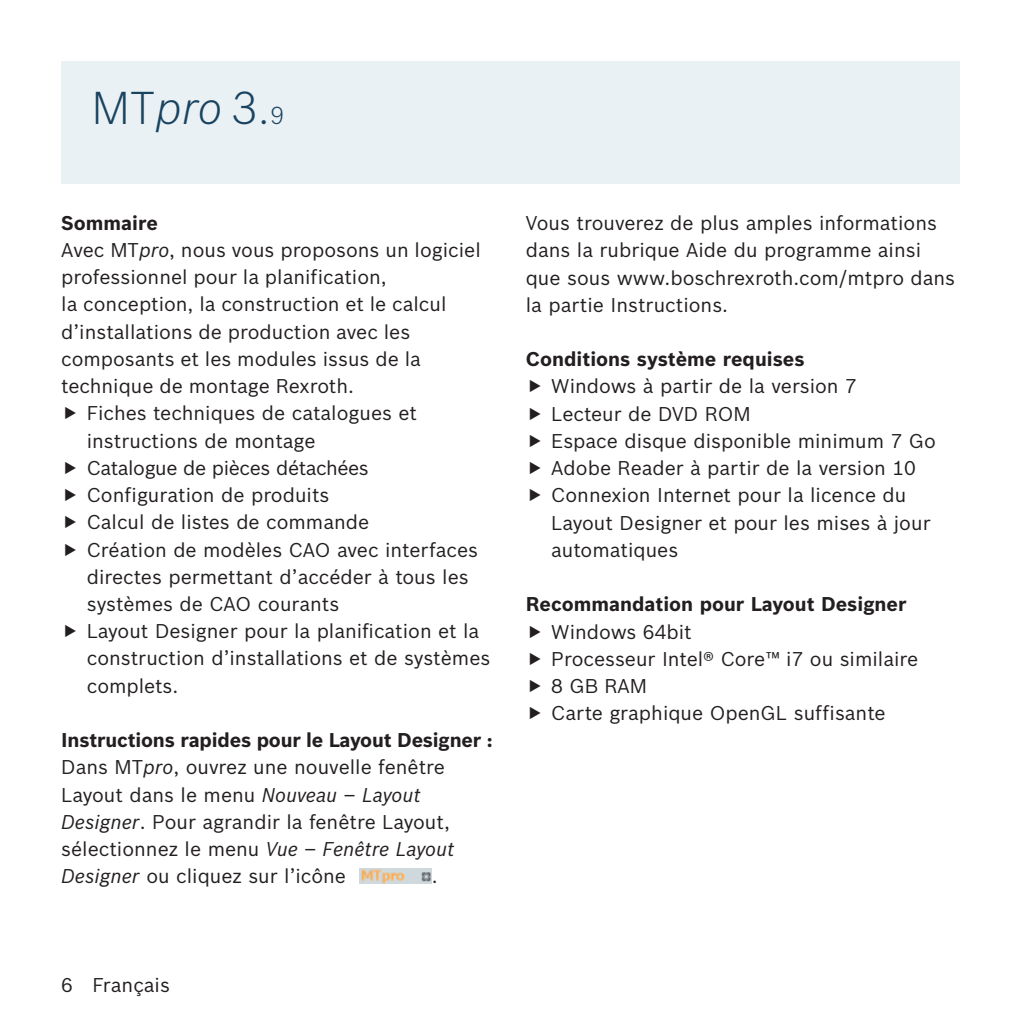
<style>
.page{position:relative;width:1021px;height:1021px;background:#fff}
.page>*{position:absolute;margin:0;border:0;box-sizing:border-box;transform-origin:0 0}
.t1{font:300 45px "Bosch Sans";color:#1a4360}
.t2{font:19.5px/27.3px "Bosch Sans";color:#231f20}
.t3{font:700 19.5px "Bosch Sans";color:#231f20}
.t4{font:19.5px "Bosch Sans";letter-spacing:-.02em;color:#231f20}
.s1{font-style:italic}
.s2{font-size:24px}
.s3{font-weight:700}
</style>
<div class="page">
<div style="left:61px;top:61px;width:898px;height:123px;background:#eaf1f5"></div>
<img style="left:359px;top:868px;width:73px;height:15px">
<h1 class="t1" style="left:92px;top:80px;width:194px">MT<span class="s1">pro</span> 3.<span class="s2">9</span></h1>
<p class="t3" style="left:61px;top:210px;width:98px">Sommaire</p>
<p class="t2" style="left:61px;top:236px;width:421px">Avec MT<span class="s1">pro</span>, nous vous proposons un logiciel</p>
<p class="t2" style="left:61px;top:263px;width:327px">professionnel pour la planification,</p>
<p class="t2" style="left:61px;top:290px;width:387px">la conception, la construction et le calcul</p>
<p class="t2" style="left:61px;top:318px;width:350px">d’installations de production avec les</p>
<p class="t2" style="left:61px;top:345px;width:361px">composants et les modules issus de la</p>
<p class="t2" style="left:61px;top:372px;width:294px">technique de montage Rexroth.</p>
<p class="t2" style="left:87px;top:399px;width:331px">Fiches techniques de catalogues et</p>
<p class="t2" style="left:87px;top:426px;width:230px">instructions de montage</p>
<p class="t4" style="left:87px;top:455px;width:283px">Catalogue de pièces détachées</p>
<p class="t2" style="left:87px;top:481px;width:244px">Configuration de produits</p>
<p class="t2" style="left:87px;top:508px;width:284px">Calcul de listes de commande</p>
<p class="t2" style="left:87px;top:535px;width:393px">Création de modèles CAO avec interfaces</p>
<p class="t2" style="left:87px;top:563px;width:383px">directes permettant d’accéder à tous les</p>
<p class="t2" style="left:87px;top:590px;width:254px">systèmes de CAO courants</p>
<p class="t2" style="left:87px;top:617px;width:394px">Layout Designer pour la planification et la</p>
<p class="t2" style="left:87px;top:644px;width:405px">construction d’installations et de systèmes</p>
<p class="t2" style="left:87px;top:671px;width:93px">complets.</p>
<p class="t2" style="left:61px;top:726px;width:433px"><span class="s3">Instructions rapides pour le Layout Designer :<br></span>Dans MT<span class="s1">pro</span>, ouvrez une nouvelle fenêtre Layout dans le menu <span class="s1">Nouveau</span> – <span class="s1">Layout Designer</span>. Pour agrandir la fenêtre Layout, sélectionnez le menu <span class="s1">Vue</span> – <span class="s1">Fenêtre Layout Designer</span> ou cliquez sur l’icône</p>
<p class="t2" style="left:432px;top:862px;width:7px">.</p>
<p class="t2" style="left:526px;top:209px;width:431px">Vous trouverez de plus amples informations dans la rubrique Aide du programme ainsi que sous www.boschrexroth.com/mtpro dans la partie Instructions.</p>
<p class="t3" style="left:526px;top:347px;width:280px">Conditions système requises</p>
<p class="t2" style="left:551px;top:372px;width:386px">Windows à partir de la version 7<br>Lecteur de DVD ROM<br>Espace disque disponible minimum 7 Go<br>Adobe Reader à partir de la version 10<br>Connexion Internet pour la licence du<br>Layout Designer et pour les mises à jour automatiques</p>
<p class="t3" style="left:526px;top:592px;width:382px">Recommandation pour Layout Designer</p>
<p class="t2" style="left:551px;top:617px;width:368px">Windows 64bit<br>Processeur Intel® Core™ i7 ou similaire<br>8 GB RAM<br>Carte graphique OpenGL suffisante</p>
<p class="t2" style="left:61px;top:971px;width:110px">6 Français</p>
</div>
